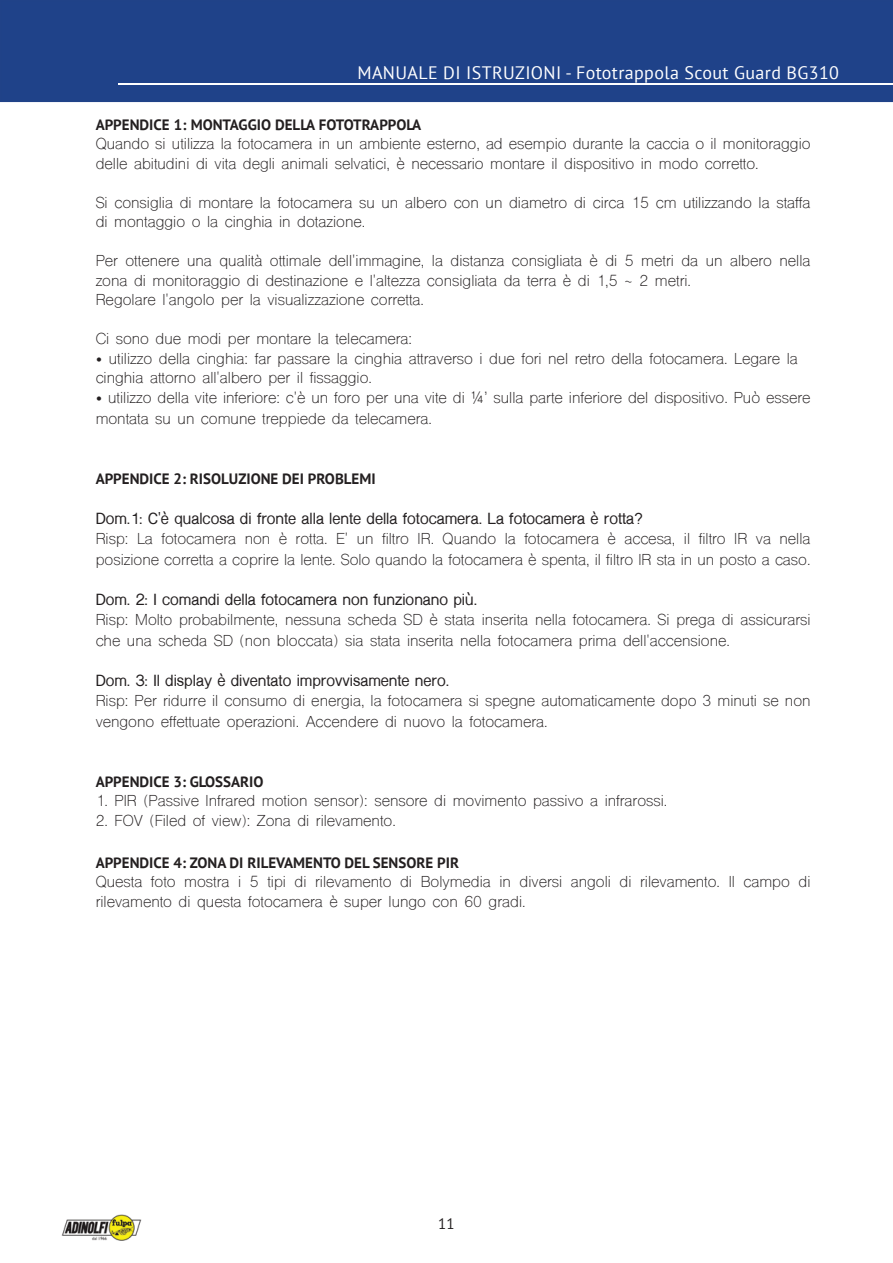
<style>
.page{position:relative;width:893px;height:1263px;background:#fff}
.page>*{position:absolute;margin:0;border:0;box-sizing:border-box;transform-origin:0 0}
.t1{font:18px "PT Sans";letter-spacing:.02em;color:#fff}
.t2{font:15px/19.5px "Shree Dev 0714";color:#231f20}
.t3{font:700 15px "Shree Dev 0714";color:#231f20}
.t4{font:700 15px "PT Sans";color:#231f20}
.t5{font:15px "PT Sans";color:#231f20}
</style>
<div class="page">
<div style="left:0;top:0;width:893px;height:103px;background:#1f4289"></div>
<img style="left:61px;top:1214px;width:81px;height:27px">
<hr style="left:119px;top:83px;width:774px;height:2px;background:#fff">
<p class="t1" style="left:357px;top:61px;width:483px">MANUALE DI ISTRUZIONI - Fototrappola Scout Guard BG310</p>
<p class="t4" style="left:96px;top:114px;width:327px">APPENDICE 1: MONTAGGIO DELLA FOTOTRAPPOLA</p>
<p class="t2" style="left:96px;top:136px;width:716px">Quando si utilizza la fotocamera in un ambiente esterno, ad esempio durante la caccia o il monitoraggio delle abitudini di vita degli animali selvatici, è necessario montare il dispositivo in modo corretto.</p>
<p class="t2" style="left:96px;top:194px;width:716px">Si consiglia di montare la fotocamera su un albero con un diametro di circa 15 cm utilizzando la staffa di montaggio o la cinghia in dotazione.</p>
<p class="t2" style="left:96px;top:253px;width:716px">Per ottenere una qualità ottimale dell'immagine, la distanza consigliata è di 5 metri da un albero nella zona di monitoraggio di destinazione e l'altezza consigliata da terra è di 1,5 ~ 2 metri.<br>Regolare l'angolo per la visualizzazione corretta.</p>
<p class="t2" style="left:96px;top:331px;width:318px">Ci sono due modi per montare la telecamera:</p>
<p class="t2" style="left:96px;top:350px;width:704px">• utilizzo della cinghia: far passare la cinghia attraverso i due fori nel retro della fotocamera. Legare la cinghia attorno all'albero per il fissaggio.</p>
<p class="t2" style="left:96px;top:388px;width:716px;line-height:21px">• utilizzo della vite inferiore: c'è un foro per una vite di ¼’ sulla parte inferiore del dispositivo. Può essere montata su un comune treppiede da telecamera.</p>
<p class="t4" style="left:96px;top:468px;width:282px">APPENDICE 2: RISOLUZIONE DEI PROBLEMI</p>
<p class="t3" style="left:96px;top:510px;width:549px">Dom.1: C'è qualcosa di fronte alla lente della fotocamera. La fotocamera è rotta?</p>
<p class="t2" style="left:96px;top:529px;width:716px;line-height:21px">Risp: La fotocamera non è rotta. E' un filtro IR. Quando la fotocamera è accesa, il filtro IR va nella posizione corretta a coprire la lente. Solo quando la fotocamera è spenta, il filtro IR sta in un posto a caso.</p>
<p class="t3" style="left:96px;top:591px;width:383px">Dom. 2: I comandi della fotocamera non funzionano più.</p>
<p class="t2" style="left:96px;top:610px;width:716px;line-height:21px">Risp: Molto probabilmente, nessuna scheda SD è stata inserita nella fotocamera. Si prega di assicurarsi che una scheda SD (non bloccata) sia stata inserita nella fotocamera prima dell'accensione.</p>
<p class="t3" style="left:96px;top:672px;width:355px">Dom. 3: Il display è diventato improvvisamente nero.</p>
<p class="t2" style="left:96px;top:691px;width:716px;line-height:21px">Risp: Per ridurre il consumo di energia, la fotocamera si spegne automaticamente dopo 3 minuti se non vengono effettuate operazioni. Accendere di nuovo la fotocamera.</p>
<p class="t4" style="left:96px;top:771px;width:169px">APPENDICE 3: GLOSSARIO</p>
<p class="t2" style="left:96px;top:793px;width:573px">1. PIR (Passive Infrared motion sensor): sensore di movimento passivo a infrarossi.</p>
<p class="t2" style="left:96px;top:812px;width:302px">2. FOV (Filed of view): Zona di rilevamento.</p>
<p class="t4" style="left:96px;top:852px;width:365px">APPENDICE 4: ZONA DI RILEVAMENTO DEL SENSORE PIR</p>
<p class="t2" style="left:96px;top:874px;width:716px">Questa foto mostra i 5 tipi di rilevamento di Bolymedia in diversi angoli di rilevamento. Il campo di rilevamento di questa fotocamera è super lungo con 60 gradi.</p>
<p class="t5" style="left:438px;top:1214px;width:18px">11</p>
</div>
